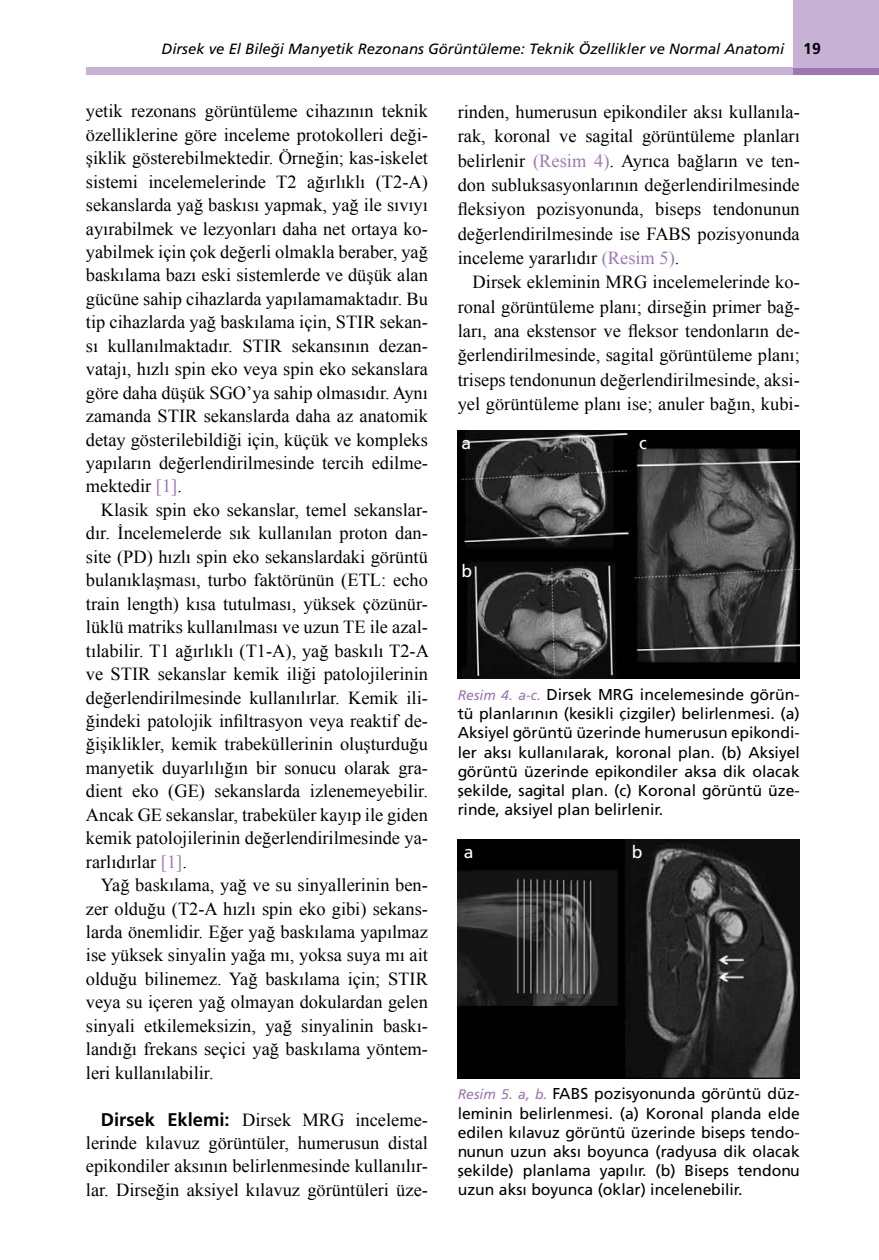
<style>
.page{position:relative;width:879px;height:1260px;background:#fff}
.page>*{position:absolute;margin:0;border:0;box-sizing:border-box;transform-origin:0 0}
.t1{font:18.38px/23.4px "Times New Roman";color:#000;text-align:justify}
.t2{font:17.5px "Frutiger Normal Tr";color:#fff}
.t3{font:15.75px/19.2px "Frutiger Normal Tr";color:#000;text-align:justify}
.t4{font:14.88px "Frutiger Italic Tr";color:#000}
.s1{font-family:"Frutiger Bold Tr";font-size:15.75px}
.s2{color:#9e76b4}
.s3{font-family:"Frutiger Bold Tr"}
.s4{font-family:"Frutiger Italic Tr";font-size:14px;color:#9e76b4}
</style>
<div class="page">
<img style="left:457px;top:839px;width:342px;height:239px">
<img style="left:457px;top:431px;width:342px;height:248px">
<div style="left:792px;top:68px;width:86px;height:7px;background:#9e76b4"></div>
<div style="left:86px;top:68px;width:706px;height:7px;background:#c7b2d6"></div>
<div style="left:792px;top:0;width:86px;height:68px;background:#c7b2d6"></div>
<p class="t4" style="left:161px;top:40px;width:660px">Dirsek ve El Bileği Manyetik Rezonans Görüntüleme: Teknik Özellikler ve Normal Anatomi <span class="s1">19</span></p>
<p class="t1" style="left:86px;top:99px;width:343px">yetik rezonans görüntüleme cihazının teknik özelliklerine göre inceleme protokolleri deği&shy;şiklik gösterebilmektedir. Örneğin; kas-iskelet sistemi incelemelerinde T2 ağırlıklı (T2-A) sekanslarda yağ baskısı yapmak, yağ ile sıvıyı ayırabilmek ve lezyonları daha net ortaya ko&shy;yabilmek için çok değerli olmakla beraber, yağ baskılama bazı eski sistemlerde ve düşük alan gücüne sahip cihazlarda yapılamamaktadır. Bu tip cihazlarda yağ baskılama için, STIR sekan&shy;sı kullanılmaktadır. STIR sekansının dezan&shy;vatajı, hızlı spin eko veya spin eko sekanslara göre daha düşük SGO’ya sahip olmasıdır. Aynı zamanda STIR sekanslarda daha az anatomik detay gösterilebildiği için, küçük ve kompleks yapıların değerlendirilmesinde tercih edilme&shy;mektedir <span class="s2">[1]</span>.</p>
<p class="t1" style="left:86px;top:498px;width:344px;text-indent:15px">Klasik spin eko sekanslar, temel sekanslar&shy;dır. İncelemelerde sık kullanılan proton dan&shy;site (PD) hızlı spin eko sekanslardaki görüntü bulanıklaşması, turbo faktörünün (ETL: echo train length) kısa tutulması, yüksek çözünür&shy;lüklü matriks kullanılması ve uzun TE ile azal&shy;tılabilir. T1 ağırlıklı (T1-A), yağ baskılı T2-A ve STIR sekanslar kemik iliği patolojilerinin değerlendirilmesinde kullanılırlar. Kemik ili&shy;ğindeki patolojik infiltrasyon veya reaktif de&shy;ğişiklikler, kemik trabeküllerinin oluşturduğu manyetik duyarlılığın bir sonucu olarak gra&shy;dient eko (GE) sekanslarda izlenemeyebilir.<br>Ancak GE sekanslar, trabeküler kayıp ile giden kemik patolojilerinin değerlendirilmesinde ya&shy;rarlıdırlar <span class="s2">[1]</span>.</p>
<p class="t1" style="left:86px;top:873px;width:343px;text-indent:15px">Yağ baskılama, yağ ve su sinyallerinin ben&shy;zer olduğu (T2-A hızlı spin eko gibi) sekans&shy;larda önemlidir. Eğer yağ baskılama yapılmaz ise yüksek sinyalin yağa mı, yoksa suya mı ait olduğu bilinemez. Yağ baskılama için; STIR veya su içeren yağ olmayan dokulardan gelen sinyali etkilemeksizin, yağ sinyalinin baskı&shy;landığı frekans seçici yağ baskılama yöntem&shy;leri kullanılabilir.</p>
<p class="t1" style="left:86px;top:1107px;width:343px;text-indent:15px"><span class="s3">Dirsek Eklemi:</span> Dirsek MRG inceleme&shy;lerinde kılavuz görüntüler, humerusun distal epikondiler aksının belirlenmesinde kullanılır&shy;lar. Dirseğin aksiyel kılavuz görüntüleri üze-</p>
<p class="t1" style="left:457px;top:99px;width:343px;line-height:24.3px">rinden, humerusun epikondiler aksı kullanıla&shy;rak, koronal ve sagital görüntüleme planları belirlenir <span class="s2">(Resim 4)</span>. Ayrıca bağların ve ten&shy;don subluksasyonlarının değerlendirilmesinde fleksiyon pozisyonunda, biseps tendonunun değerlendirilmesinde ise FABS pozisyonunda inceleme yararlıdır <span class="s2">(Resim 5)</span>.</p>
<p class="t1" style="left:457px;top:270px;width:343px;line-height:24.3px;text-indent:15px">Dirsek ekleminin MRG incelemelerinde ko&shy;ronal görüntüleme planı; dirseğin primer bağ&shy;ları, ana ekstensor ve fleksor tendonların de&shy;ğerlendirilmesinde, sagital görüntüleme planı; triseps tendonunun değerlendirilmesinde, aksi&shy;yel görüntüleme planı ise; anuler bağın, kubi-</p>
<p class="t2" style="left:461px;top:433px;width:11px">a</p>
<p class="t2" style="left:639px;top:433px;width:9px">c</p>
<p class="t2" style="left:461px;top:560px;width:12px">b</p>
<p class="t3" style="left:457px;top:685px;width:343px"><span class="s4">Resim 4. a-c.</span> Dirsek MRG incelemesinde görün&shy;tü planlarının (kesikli çizgiler) belirlenmesi. (a)<br>Aksiyel görüntü üzerinde humerusun epikondi&shy;ler aksı kullanılarak, koronal plan. (b) Aksiyel görüntü üzerinde epikondiler aksa dik olacak şekilde, sagital plan. (c) Koronal görüntü üze&shy;rinde, aksiyel plan belirlenir.</p>
<p class="t2" style="left:463px;top:842px;width:11px">a</p>
<p class="t2" style="left:631px;top:842px;width:12px">b</p>
<p class="t3" style="left:457px;top:1084px;width:343px"><span class="s4">Resim 5. a, b.</span> FABS pozisyonunda görüntü düz&shy;leminin belirlenmesi. (a) Koronal planda elde edilen kılavuz görüntü üzerinde biseps tendo&shy;nunun uzun aksı boyunca (radyusa dik olacak şekilde) planlama yapılır. (b) Biseps tendonu uzun aksı boyunca (oklar) incelenebilir.</p>
</div>
